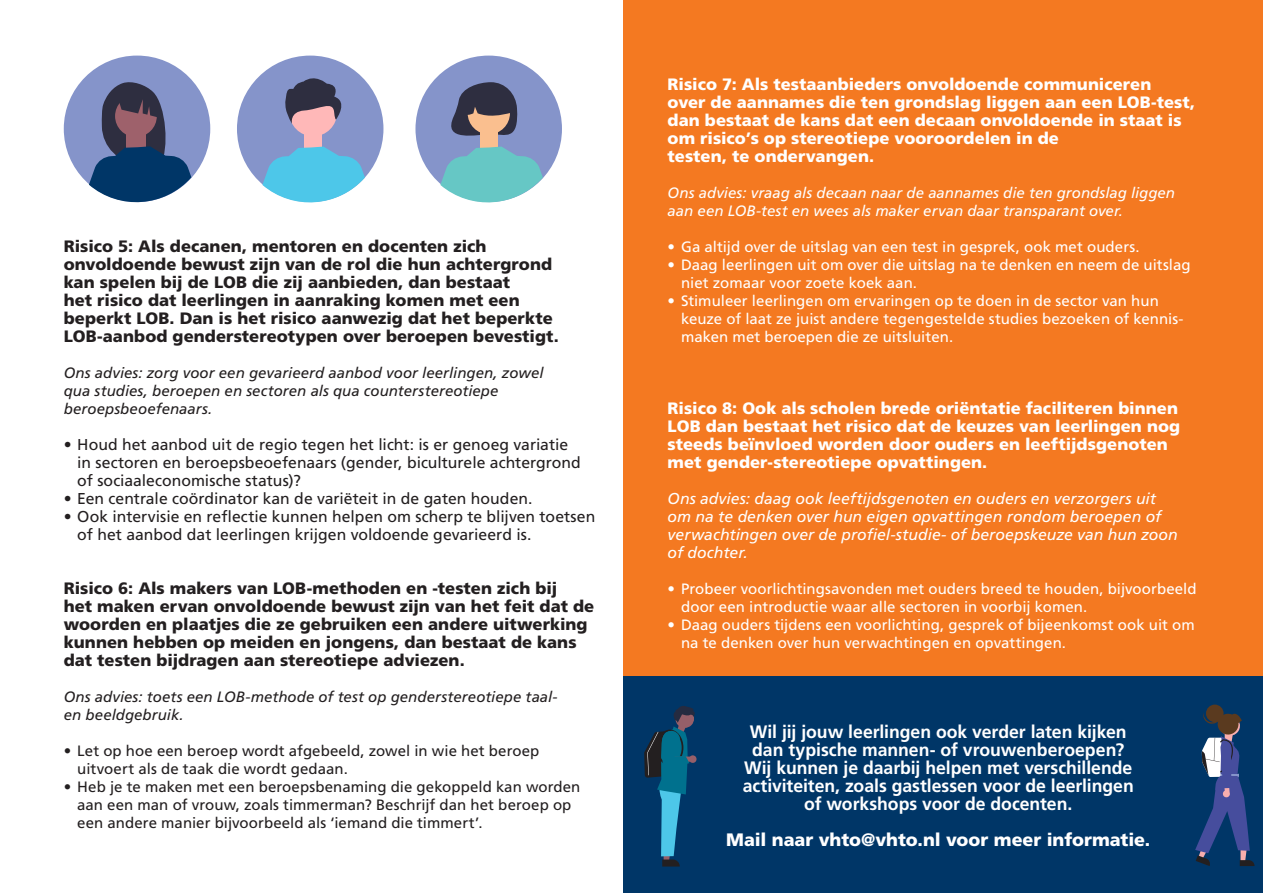
<style>
.page{position:relative;width:1263px;height:893px;background:#fff}
.page>*{position:absolute;margin:0;border:0;box-sizing:border-box;transform-origin:0 0}
.body_eerste_alinea{font:700 18px/18px "Frutiger LT Std";letter-spacing:-.005em;color:#fff;text-align:center}
.body_eerste_alinea-2{font:900 18px "Frutiger LT Std";letter-spacing:-.005em;color:#fff}
.kopH3_12_15{font:900 16.5px/18px "Frutiger LT Std";letter-spacing:.005em;color:#231f20}
.kopH3_12_15-2{font:900 16.5px/18px "Frutiger LT Std";letter-spacing:.005em;color:#fff}
.t1{font:15.75px/18px "Frutiger LT Std";color:#231f20}
.body_eerste_alinea-3{font:italic 15.75px/18px "Frutiger LT Std";color:#fff}
.t2{font:15px/18px "Frutiger LT Std";letter-spacing:.005em;color:#fff}
.t3{font:15px/18px "Frutiger LT Std";letter-spacing:.005em;color:#231f20}
.body_eerste_alinea-4{font:italic 15px/18px "Frutiger LT Std";letter-spacing:.005em;color:#231f20}
.body_eerste_alinea-5{font:italic 15px/18px "Frutiger LT Std";color:#fff}
</style>
<div class="page">
<div style="left:623px;top:0;width:640px;height:695px;background:#f47921"></div>
<div style="left:623px;top:676px;width:640px;height:217px;background:#003667"></div>
<div style="left:1206px;top:705px;width:17px;height:17px;background:#5a3a1f;border-radius:50%"></div>
<svg style="left:1195px;top:712px;width:59px;height:154px"></svg>
<div style="left:237px;top:56px;width:146px;height:146px;background:#8594ca;border-radius:50%"></div>
<div style="left:415px;top:56px;width:147px;height:146px;background:#8594ca;border-radius:50%"></div>
<div style="left:289px;top:89px;width:48px;height:47px;background:#ffb8b8;border-radius:50%"></div>
<svg style="left:285px;top:78px;width:57px;height:46px"></svg>
<svg style="left:64px;top:56px;width:146px;height:147px"></svg>
<div style="left:304px;top:133px;width:17px;height:17px;background:#ffb8b8"></div>
<svg style="left:262px;top:147px;width:103px;height:56px"></svg>
<svg style="left:440px;top:82px;width:103px;height:121px"></svg>
<svg style="left:644px;top:706px;width:53px;height:160px"></svg>
<h2 class="kopH3_12_15" style="left:64px;top:237px;width:496px">Risico 5: Als decanen, mentoren en docenten zich onvoldoende bewust zijn van de rol die hun achtergrond kan spelen bij de LOB die zij aanbieden, dan bestaat<br>het risico dat leerlingen in aanraking komen met een beperkt LOB. Dan is het risico aanwezig dat het beperkte LOB-aanbod genderstereotypen over beroepen bevestigt.</h2>
<p class="body_eerste_alinea-4" style="left:64px;top:364px;width:481px">Ons advies: zorg voor een gevarieerd aanbod voor leerlingen, zowel qua studies, beroepen en sectoren als qua counterstereotiepe beroepsbeoefenaars.</p>
<p class="t1" style="left:77px;top:436px;width:505px;text-indent:-14px">• Houd het aanbod uit de regio tegen het licht: is er genoeg variatie in sectoren en beroepsbeoefenaars (gender, biculturele achtergrond of sociaaleconomische status)?</p>
<p class="t1" style="left:64px;top:490px;width:470px">• Een centrale coördinator kan de variëteit in de gaten houden.</p>
<p class="t1" style="left:77px;top:508px;width:519px;text-indent:-14px">• Ook intervisie en reflectie kunnen helpen om scherp te blijven toetsen of het aanbod dat leerlingen krijgen voldoende gevarieerd is.</p>
<h2 class="kopH3_12_15" style="left:64px;top:579px;width:532px">Risico 6: Als makers van LOB-methoden en -testen zich bij<br>het maken ervan onvoldoende bewust zijn van het feit dat de woorden en plaatjes die ze gebruiken een andere uitwerking kunnen hebben op meiden en jongens, dan bestaat de kans dat testen bijdragen aan stereotiepe adviezen.</h2>
<p class="body_eerste_alinea-4" style="left:64px;top:688px;width:495px">Ons advies: toets een LOB-methode of test op genderstereotiepe taal&shy;en beeldgebruik.</p>
<p class="t3" style="left:77px;top:742px;width:464px;text-indent:-14px">• Let op hoe een beroep wordt afgebeeld, zowel in wie het beroep uitvoert als de taak die wordt gedaan.</p>
<p class="t3" style="left:77px;top:778px;width:505px;text-indent:-14px">• Heb je te maken met een beroepsbenaming die gekoppeld kan worden aan een man of vrouw, zoals timmerman? Beschrijf dan het beroep op een andere manier bijvoorbeeld als ‘iemand die timmert’.</p>
<h2 class="kopH3_12_15-2" style="left:668px;top:75px;width:529px">Risico 7: Als testaanbieders onvoldoende communiceren<br>over de aannames die ten grondslag liggen aan een LOB-test, dan bestaat de kans dat een decaan onvoldoende in staat is om risico’s op stereotiepe vooroordelen in de<br>testen, te ondervangen.</h2>
<p class="body_eerste_alinea-5" style="left:668px;top:184px;width:509px">Ons advies: vraag als decaan naar de aannames die ten grondslag liggen aan een LOB-test en wees als maker ervan daar transparant over.</p>
<p class="t2" style="left:668px;top:238px;width:474px">• Ga altijd over de uitslag van een test in gesprek, ook met ouders.</p>
<p class="t2" style="left:681px;top:256px;width:511px;text-indent:-14px">• Daag leerlingen uit om over die uitslag na te denken en neem de uitslag niet zomaar voor zoete koek aan.</p>
<p class="t2" style="left:681px;top:292px;width:504px;text-indent:-14px">• Stimuleer leerlingen om ervaringen op te doen in de sector van hun keuze of laat ze juist andere tegengestelde studies bezoeken of kennis&shy;maken met beroepen die ze uitsluiten.</p>
<h2 class="kopH3_12_15-2" style="left:668px;top:399px;width:514px">Risico 8: Ook als scholen brede oriëntatie faciliteren binnen LOB dan bestaat het risico dat de keuzes van leerlingen nog steeds beïnvloed worden door ouders en leeftijdsgenoten met gender-stereotiepe opvattingen.</h2>
<p class="body_eerste_alinea-3" style="left:668px;top:490px;width:512px">Ons advies: daag ook leeftijdsgenoten en ouders en verzorgers uit om na te denken over hun eigen opvattingen rondom beroepen of verwachtingen over de profiel-studie- of beroepskeuze van hun zoon of dochter.</p>
<p class="t2" style="left:681px;top:580px;width:517px;text-indent:-14px">• Probeer voorlichtingsavonden met ouders breed te houden, bijvoorbeeld door een introductie waar alle sectoren in voorbij komen.</p>
<p class="t2" style="left:681px;top:616px;width:515px;text-indent:-14px">• Daag ouders tijdens een voorlichting, gesprek of bijeenkomst ook uit om na te denken over hun verwachtingen en opvattingen.</p>
<p class="body_eerste_alinea" style="left:743px;top:723px;width:393px">Wil jij jouw leerlingen ook verder laten kijken dan typische mannen- of vrouwenberoepen?<br>Wij kunnen je daarbij helpen met verschillende activiteiten, zoals gastlessen voor de leerlingen of workshops voor de docenten.</p>
<p class="body_eerste_alinea-2" style="left:726px;top:829px;width:426px">Mail naar vhto@vhto.nl voor meer informatie.</p>
</div>
